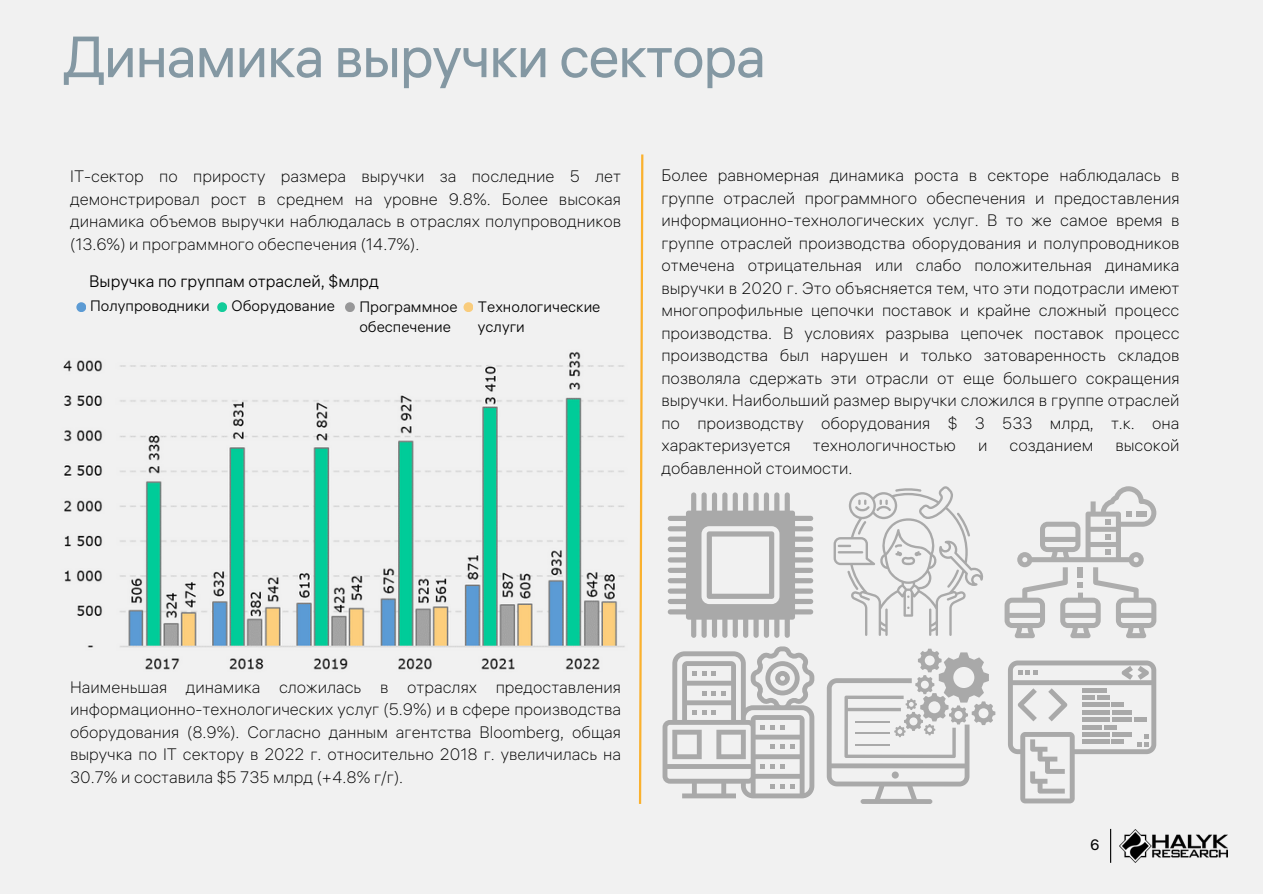
<style>
.page{position:relative;width:1263px;height:894px;background:#fff}
.page>*{position:absolute;margin:0;border:0;box-sizing:border-box;transform-origin:0 0}
.t1{font:57.6px "ALS Hauss";letter-spacing:-.03em;color:#8498a3}
.t2{font:300 16.5px/22.5px "ALS Hauss";color:#000;text-align:justify}
.t3{font:16.5px "ALS Hauss";color:#000}
.t4{font:15px/20.2px "ALS Hauss";color:#000}
.t5{font:15px "ALS Hauss";color:#000}
</style>
<div class="page">
<div style="left:0;top:0;width:1263px;height:893px;background:#f1f1f1"></div>
<svg style="left:638px;top:154px;width:6px;height:650px"></svg>
<img style="left:1119px;top:829px;width:108px;height:33px">
<hr style="left:1110px;top:828px;width:1px;height:34px;background:#000">
<div style="left:217px;top:302px;width:10px;height:10px;background:#13cc9a;border-radius:50%"></div>
<div style="left:345px;top:302px;width:10px;height:10px;background:#979798;border-radius:50%"></div>
<div style="left:463px;top:302px;width:10px;height:10px;background:#f9cc7c;border-radius:50%"></div>
<div style="left:76px;top:302px;width:10px;height:10px;background:#5c9bd4;border-radius:50%"></div>
<svg style="left:662px;top:646px;width:152px;height:152px"></svg>
<svg style="left:668px;top:492px;width:145px;height:145px"></svg>
<svg style="left:827px;top:648px;width:168px;height:155px"></svg>
<svg style="left:833px;top:486px;width:150px;height:149px"></svg>
<svg style="left:1004px;top:486px;width:152px;height:152px"></svg>
<div style="left:1078px;top:567px;width:5px;height:10px;background:#adadad"></div>
<svg style="left:1008px;top:660px;width:148px;height:143px"></svg>
<img style="left:63px;top:351px;width:562px;height:319px">
<p class="t1" style="left:63px;top:21px;width:704px">Динамика выручки сектора</p>
<p class="t2" style="left:70px;top:165px;width:552px">IT-сектор по приросту размера выручки за последние 5 лет демонстрировал рост в среднем на уровне 9.8%. Более высокая динамика объемов выручки наблюдалась в отраслях полупроводников (13.6%) и программного обеспечения (14.7%).</p>
<p class="t3" style="left:89px;top:270px;width:291px">Выручка по группам отраслей, $млрд</p>
<p class="t4" style="left:90px;top:295px;width:121px">Полупроводники</p>
<p class="t4" style="left:232px;top:295px;width:105px">Оборудование</p>
<p class="t4" style="left:359px;top:296px;width:100px">Программное обеспечение</p>
<p class="t4" style="left:478px;top:296px;width:124px">Технологические услуги</p>
<p class="t2" style="left:661px;top:164px;width:520px">Более равномерная динамика роста в секторе наблюдалась в группе отраслей программного обеспечения и предоставления информационно-технологических услуг. В то же самое время в группе отраслей производства оборудования и полупроводников отмечена отрицательная или слабо положительная динамика выручки в 2020 г. Это объясняется тем, что эти подотрасли имеют многопрофильные цепочки поставок и крайне сложный процесс производства. В условиях разрыва цепочек поставок процесс производства был нарушен и только затоваренность складов позволяла сдержать эти отрасли от еще большего сокращения выручки. Наибольший размер выручки сложился в группе отраслей по производству оборудования $ 3 533 млрд, т.к. она характеризуется</p>
<p class="t2" style="left:813px;top:434px;width:144px">технологичностью</p>
<p class="t2" style="left:978px;top:434px;width:11px">и</p>
<p class="t2" style="left:1010px;top:434px;width:85px">созданием</p>
<p class="t2" style="left:1115px;top:434px;width:66px">высокой</p>
<p class="t2" style="left:661px;top:456px;width:192px">добавленной стоимости.</p>
<p class="t2" style="left:70px;top:675px;width:552px">Наименьшая динамика сложилась в отраслях предоставления информационно-технологических услуг (5.9%) и в сфере производства оборудования (8.9%). Согласно данным агентства Bloomberg, общая выручка по IT сектору в 2022 г. относительно 2018 г. увеличилась на 30.7% и составила $5 735 млрд (+4.8% г/г).</p>
<p class="t5" style="left:1090px;top:835px;width:11px">6</p>
</div>
